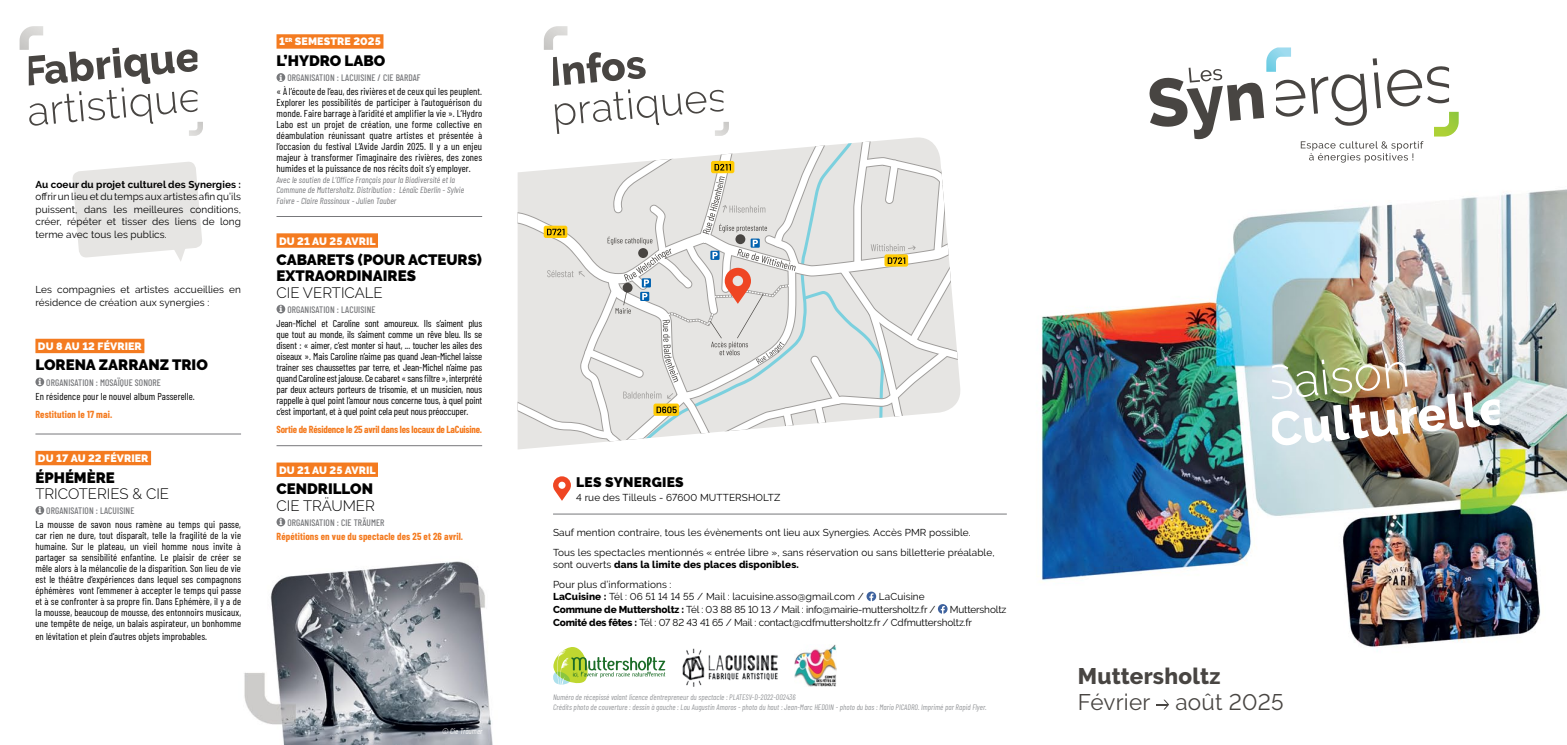
<style>
.page{position:relative;width:1567px;height:745px;background:#fff}
.page>*{position:absolute;margin:0;border:0;box-sizing:border-box;transform-origin:0 0}
.t1{font:22.5px "Raleway";letter-spacing:.01em;color:#484542}
.t2{font:800 22.5px "Raleway";letter-spacing:.01em;color:#484542}
.t3{font:900 15px "Raleway";color:#000}
.t4{font:300 15px "Raleway";color:#000}
.t5{font:900 13.75px "Raleway";color:#000}
.t6{font:900 10.62px "Raleway";letter-spacing:.01em;color:#fff}
.t7{font:10px/11px "Barlow Condensed";letter-spacing:.01em;color:#000;text-align:justify}
.t8{font:10px/12.5px "Raleway";letter-spacing:.01em;color:#000}
.t9{font:10px/12.5px "Raleway";letter-spacing:-.015em;color:#000}
.t10{font:700 10px "Barlow Condensed";letter-spacing:.005em;color:#f47b20}
.t11{font:700 10px "Barlow Condensed";letter-spacing:-.02em;color:#f47b20}
.t12{font:700 10px "Raleway";letter-spacing:.01em;color:#000}
.t13{font:500 9.38px "Barlow Condensed";letter-spacing:.01em;color:#77787b}
.t14{font:italic 8.75px/10.5px "Barlow Condensed";letter-spacing:.01em;color:#77787b}
.t15{font:italic 7.88px/9.5px "Barlow Condensed";letter-spacing:.01em;color:#939598}
.t16{font:italic 7.88px "Barlow Condensed";letter-spacing:.01em;color:#fff}
.t17{font:900 5.88px "Raleway";color:#fff}
.s1{font-family:"Superclarendon";font-weight:700;font-size:8.38px;color:#fff}
.s2{font-weight:800}
</style>
<div class="page">
<img style="left:19px;top:34px;width:1547px;height:710px">
<svg style="left:72px;top:161px;width:131px;height:101px"></svg>
<div style="left:35px;top:338px;width:109px;height:15px;background:#f47b20"></div>
<hr style="left:35px;top:433px;width:206px;height:1px;background:#77787b">
<div style="left:35px;top:450px;width:116px;height:15px;background:#f47b20"></div>
<div style="left:35px;top:377px;width:9px;height:9px;background:#77787b;border-radius:50%"></div>
<div style="left:35px;top:505px;width:9px;height:9px;background:#77787b;border-radius:50%"></div>
<div style="left:276px;top:34px;width:107px;height:15px;background:#f47b20"></div>
<hr style="left:276px;top:216px;width:206px;height:1px;background:#77787b">
<div style="left:276px;top:233px;width:102px;height:14px;background:#f47b20"></div>
<hr style="left:276px;top:445px;width:206px;height:1px;background:#77787b">
<div style="left:276px;top:462px;width:102px;height:14px;background:#f47b20"></div>
<div style="left:276px;top:73px;width:9px;height:9px;background:#77787b;border-radius:50%"></div>
<div style="left:276px;top:304px;width:9px;height:9px;background:#77787b;border-radius:50%"></div>
<div style="left:276px;top:517px;width:9px;height:9px;background:#77787b;border-radius:50%"></div>
<svg style="left:20px;top:26px;width:183px;height:110px"></svg>
<hr style="left:553px;top:513px;width:453px;height:1px;background:#77787b">
<svg style="left:866px;top:591px;width:10px;height:9px"></svg>
<svg style="left:937px;top:603px;width:10px;height:10px"></svg>
<svg style="left:553px;top:476px;width:18px;height:24px"></svg>
<svg style="left:552px;top:646px;width:113px;height:41px"></svg>
<img style="left:794px;top:644px;width:42px;height:42px">
<img style="left:674px;top:645px;width:111px;height:44px">
<svg style="left:1155px;top:699px;width:14px;height:10px"></svg>
<svg style="left:1149px;top:47px;width:309px;height:115px"></svg>
<img style="left:1271px;top:359px;width:228px;height:86px">
<svg style="left:517px;top:26px;width:445px;height:423px"></svg>
<p class="t12" style="left:35px;top:178px;width:207px">Au coeur du projet culturel des Synergies :</p>
<p class="t8" style="left:35px;top:190px;width:207px;text-align:justify">offrir un lieu et du temps aux artistes afin qu’ils puissent, dans les meilleures conditions, créer, répéter et tisser des liens de long terme avec tous les publics.</p>
<p class="t8" style="left:35px;top:283px;width:207px">Les compagnies et artistes accueillies en résidence de création aux synergies :</p>
<p class="t6" style="left:38px;top:340px;width:105px">DU 8 AU 12 FÉVRIER</p>
<h2 class="t3" style="left:35px;top:356px;width:174px">LORENA ZARRANZ TRIO</h2>
<p class="t13" style="left:38px;top:375px;width:124px"><span class="s1">i</span> ORGANISATION : MOSAÏQUE SONORE</p>
<p class="t7" style="left:35px;top:389px;width:161px">En résidence pour le nouvel album Passerelle.</p>
<p class="t10" style="left:35px;top:406px;width:78px">Restitution le 17 mai.</p>
<p class="t6" style="left:38px;top:452px;width:112px">DU 17 AU 22 FÉVRIER</p>
<h2 class="t3" style="left:35px;top:468px;width:81px">ÉPHÉMÈRE</h2>
<h2 class="t4" style="left:35px;top:484px;width:135px">TRICOTERIES &amp; CIE</h2>
<p class="t13" style="left:38px;top:503px;width:98px"><span class="s1">i</span> ORGANISATION : LACUISINE</p>
<p class="t7" style="left:35px;top:517px;width:207px">La mousse de savon nous ramène au temps qui passe, car rien ne dure, tout disparaît, telle la fragilité de la vie humaine. Sur le plateau, un vieil homme nous invite à partager sa sensibilité enfantine. Le plaisir de créer se mêle alors à la mélancolie de la disparition. Son lieu de vie est le théâtre d’expériences dans lequel ses compagnons éphémères vont l’emmener à accepter le temps qui passe et à se confronter à sa propre fin. Dans Ephémère, il y a de la mousse, beaucoup de mousse, des entonnoirs musicaux, une tempête de neige, un balais aspirateur, un bonhomme</p>
<p class="t7" style="left:35px;top:629px;width:173px">en lévitation et plein d’autres objets improbables.</p>
<p class="t17" style="left:285px;top:36px;width:9px">ER</p>
<p class="t6" style="left:279px;top:36px;width:103px">1 SEMESTRE 2025</p>
<h2 class="t3" style="left:276px;top:52px;width:44px">L’HYDRO</h2>
<h2 class="t3" style="left:344px;top:52px;width:41px">LABO</h2>
<p class="t13" style="left:279px;top:71px;width:143px"><span class="s1">i</span> ORGANISATION : LACUISINE / CIE BARDAF</p>
<p class="t7" style="left:276px;top:85px;width:207px">« À l’écoute de l’eau, des rivières et de ceux qui les peuplent.<br>Explorer les possibilités de participer à l’autoguérison du monde. Faire barrage à l’aridité et amplifier la vie ». L’Hydro Labo est un projet de création, une forme collective en déambulation réunissant quatre artistes et présentée à l’occasion du festival L’Avide Jardin 2025. Il y a un enjeu majeur à transformer l’imaginaire des rivières, des zones humides et la puissance de nos récits doit s’y employer.</p>
<p class="t14" style="left:276px;top:173px;width:189px">Avec le soutien de L’Office Français pour la Biodiversité et la<br>Commune de Muttersholtz. Distribution : Lénaïc Eberlin - Sylvie<br>Faivre - Claire Rassinoux - Julien Tauber</p>
<p class="t6" style="left:279px;top:234px;width:97px">DU 21 AU 25 AVRIL</p>
<h2 class="t3" style="left:276px;top:251px;width:41px">CABARE</h2>
<h2 class="t3" style="left:336px;top:251px;width:39px">TS (POUR</h2>
<h2 class="t3" style="left:408px;top:251px;width:40px">ACTEURS</h2>
<h2 class="t3" style="left:477px;top:251px;width:7px">)</h2>
<h2 class="t3" style="left:276px;top:267px;width:39px">EXTRAORDINAIRES</h2>
<h2 class="t4" style="left:276px;top:283px;width:108px">CIE VERTICALE</h2>
<p class="t13" style="left:279px;top:302px;width:98px"><span class="s1">i</span> ORGANISATION : LACUISINE</p>
<p class="t7" style="left:276px;top:316px;width:207px">Jean-Michel et Caroline sont amoureux. Ils s’aiment plus que tout au monde, ils s’aiment comme un rêve bleu. Ils se disent : « aimer, c’est monter si haut, ... toucher les ailes des oiseaux ». Mais Caroline n’aime pas quand Jean-Michel laisse trainer ses chaussettes par terre, et Jean-Michel n’aime pas quand Caroline est jalouse. Ce cabaret « sans filtre », interprété par deux acteurs porteurs de trisomie, et un musicien, nous rappelle à quel point l’amour nous concerne tous, à quel point c’est important, et à quel point cela peut nous préoccuper.</p>
<p class="t11" style="left:276px;top:422px;width:207px">Sortie de Résidence le 25 avril dans les locaux de LaCuisine.</p>
<p class="t6" style="left:279px;top:463px;width:97px">DU 21 AU 25 AVRIL</p>
<h2 class="t3" style="left:276px;top:480px;width:98px">CENDRILLON</h2>
<h2 class="t4" style="left:276px;top:496px;width:100px">CIE TRÄUMER</h2>
<p class="t13" style="left:279px;top:515px;width:107px"><span class="s1">i</span> ORGANISATION : CIE TRÄUMER</p>
<p class="t10" style="left:276px;top:528px;width:188px">Répétitions en vue du spectacle des 25 et 26 avril.</p>
<p class="t16" style="left:442px;top:725px;width:42px">© Cie Träumer</p>
<h3 class="t5" style="left:576px;top:474px;width:58px">LES SYNER</h3>
<h3 class="t5" style="left:651px;top:474px;width:19px">GIES</h3>
<p class="t8" style="left:576px;top:490px;width:206px">4 rue des Tilleuls - 67600 MUTTERSHOLTZ</p>
<p class="t8" style="left:553px;top:522px;width:443px;line-height:19.6px">Sauf mention contraire, tous les évènements ont lieu aux Synergies. Accès PMR possible.<br>Tous les spectacles mentionnés « entrée libre », sans réservation ou sans billetterie préalable,</p>
<p class="t8" style="left:553px;top:554px;width:247px;line-height:19.6px">sont ouverts <span class="s2">dans la limite des places disponibles.<br></span>Pour plus d’informations :</p>
<p class="t8" style="left:553px;top:590px;width:312px"><span class="s2">LaCuisine :</span> Tél : 06 51 14 14 55 / Mail : lacuisine.asso@gmail.com /</p>
<p class="t9" style="left:553px;top:590px;width:384px;text-indent:326px">LaCuisine<br><span class="s2">Commune de Muttersholtz :</span> Tél : 03 88 85 10 13 / Mail : info@mairie-muttersholtz.fr /</p>
<p class="t9" style="left:553px;top:602px;width:455px;text-indent:397px">Muttersholtz<br><span class="s2">Comité des fêtes :</span> Tél : 07 82 43 41 65 / Mail : contact@cdfmuttersholtz.fr / Cdfmuttersholtz.fr</p>
<p class="t15" style="left:553px;top:691px;width:435px">Numéro de récepissé valant licence d’entrepreneur du spectacle : PLATESV-D-2022-002436<br>Crédits photo de couverture : dessin à gauche : Lou Augustin Amoros - photo du haut : Jean-Marc HEDOIN - photo du bas : Mario PICADRO. Imprimé par Rapid Flyer.</p>
<h1 class="t2" style="left:1077px;top:663px;width:144px">Muttersholtz</h1>
<h1 class="t1" style="left:1077px;top:688px;width:207px">Février août 2025</h1>
</div>
